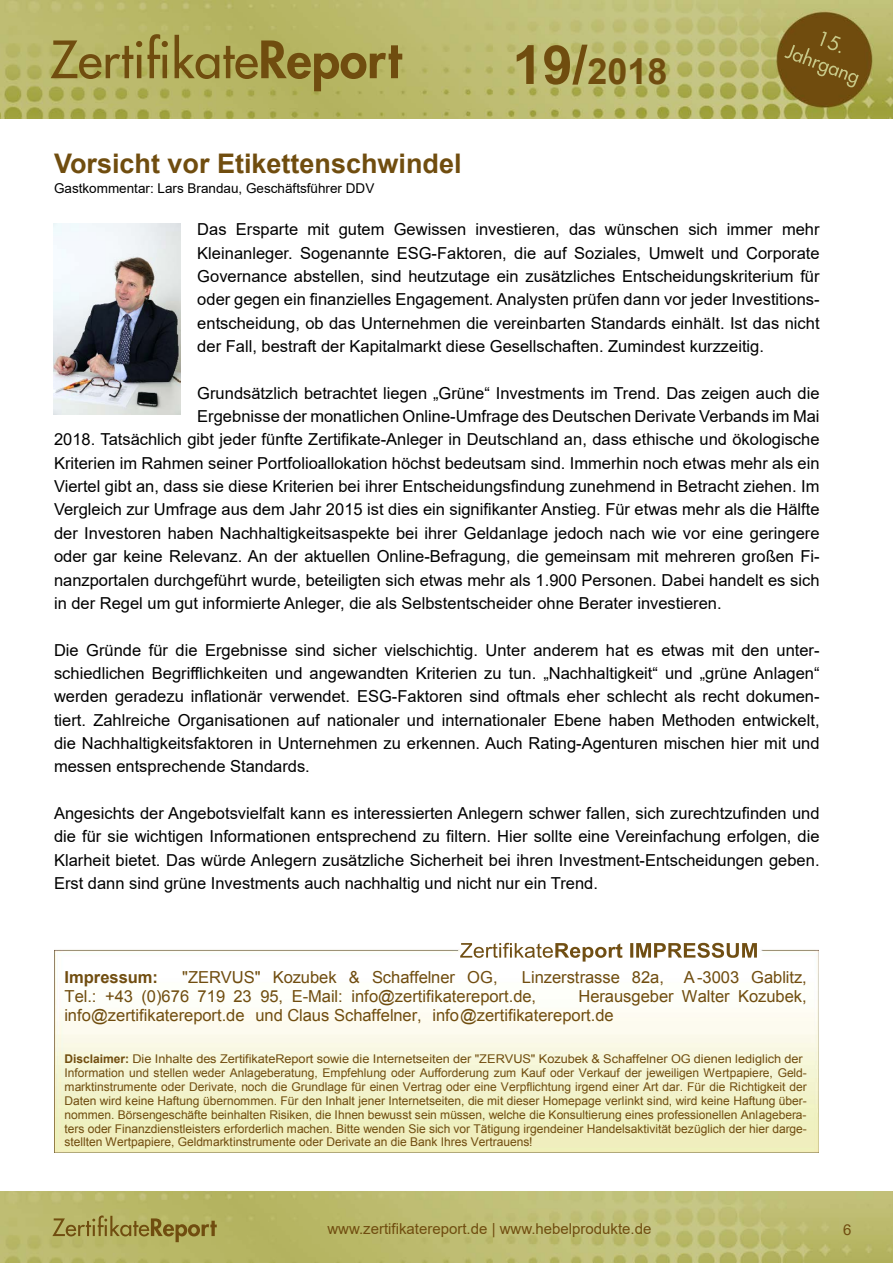
<style>
.page{position:relative;width:893px;height:1263px;background:#fff}
.page>*{position:absolute;margin:0;border:0;box-sizing:border-box;transform-origin:0 0}
.t1{font:700 36px "Arial";color:#704d0f}
.t2{font:700 27px "Arial";color:#704d0f}
.t3{font:16.5px/23.4px "Arial";color:#000;text-align:justify}
.t4{font:16.5px/19px "Arial";color:#704d0f}
.t5{font:700 16.5px "Arial";color:#704d0f}
.t6{font:15px "Arial";color:#704d0f}
.t7{font:13.5px "Arial";color:#000}
.t8{font:12px/13.8px "Arial";letter-spacing:-.005em;color:#704d0f;scale:1.06 1}
.s1{font-size:54px}
.s2{font-weight:700}
</style>
<div class="page">
<img style="left:0;top:1192px;width:893px;height:71px">
<img style="left:0;top:0;width:893px;height:119px">
<img style="left:53px;top:223px;width:127px;height:192px">
<img style="left:54px;top:942px;width:765px;height:210px">
<img style="left:503px;top:943px;width:254px;height:15px">
<h1 class="t1" style="left:512px;top:46px;width:157px"><span class="s1">19/</span>2018</h1>
<h2 class="t2" style="left:54px;top:144px;width:409px">Vorsicht vor Etikettenschwindel</h2>
<p class="t7" style="left:54px;top:179px;width:322px">Gastkommentar: Lars Brandau, Geschäftsführer DDV</p>
<p class="t3" style="left:197px;top:218px;width:624px">Das Ersparte mit gutem Gewissen investieren, das wünschen sich immer mehr Kleinanleger. Sogenannte ESG-Faktoren, die auf Soziales, Umwelt und Corporate Governance abstellen, sind heutzutage ein zusätzliches Entscheidungskriterium für oder gegen ein finanzielles Engagement. Analysten prüfen dann vor jeder Investitions&shy;entscheidung, ob das Unternehmen die vereinbarten Standards einhält. Ist das nicht der Fall, bestraft der Kapitalmarkt diese Gesellschaften. Zumindest kurzzeitig.</p>
<p class="t3" style="left:197px;top:381px;width:624px">Grundsätzlich betrachtet liegen „Grüne“ Investments im Trend. Das zeigen auch die</p>
<p class="t3" style="left:197px;top:404px;width:624px">Ergebnisse der monatlichen Online-Umfrage des Deutschen Derivate Verbands im Mai</p>
<p class="t3" style="left:54px;top:428px;width:767px">2018. Tatsächlich gibt jeder fünfte Zertifikate-Anleger in Deutschland an, dass ethische und ökologische</p>
<p class="t3" style="left:54px;top:451px;width:767px">Kriterien im Rahmen seiner Portfolioallokation höchst bedeutsam sind. Immerhin noch etwas mehr als ein</p>
<p class="t3" style="left:54px;top:474px;width:767px">Viertel gibt an, dass sie diese Kriterien bei ihrer Entscheidungsfindung zunehmend in Betracht ziehen. Im</p>
<p class="t3" style="left:54px;top:498px;width:767px">Vergleich zur Umfrage aus dem Jahr 2015 ist dies ein signifikanter Anstieg. Für etwas mehr als die Hälfte</p>
<p class="t3" style="left:54px;top:521px;width:767px">der Investoren haben Nachhaltigkeitsaspekte bei ihrer Geldanlage jedoch nach wie vor eine geringere</p>
<p class="t3" style="left:54px;top:544px;width:767px">oder gar keine Relevanz. An der aktuellen Online-Befragung, die gemeinsam mit mehreren großen Fi-</p>
<p class="t3" style="left:54px;top:568px;width:767px">nanzportalen durchgeführt wurde, beteiligten sich etwas mehr als 1.900 Personen. Dabei handelt es sich</p>
<p class="t3" style="left:54px;top:591px;width:669px">in der Regel um gut informierte Anleger, die als Selbstentscheider ohne Berater investieren.</p>
<p class="t3" style="left:54px;top:638px;width:767px">Die Gründe für die Ergebnisse sind sicher vielschichtig. Unter anderem hat es etwas mit den unter&shy;schiedlichen Begrifflichkeiten und angewandten Kriterien zu tun. „Nachhaltigkeit“ und „grüne Anlagen“ werden geradezu inflationär verwendet. ESG-Faktoren sind oftmals eher schlecht als recht dokumen&shy;tiert. Zahlreiche Organisationen auf nationaler und internationaler Ebene haben Methoden entwickelt, die Nachhaltigkeitsfaktoren in Unternehmen zu erkennen. Auch Rating-Agenturen mischen hier mit und messen entsprechende Standards.</p>
<p class="t3" style="left:54px;top:801px;width:767px">Angesichts der Angebotsvielfalt kann es interessierten Anlegern schwer fallen, sich zurechtzufinden und die für sie wichtigen Informationen entsprechend zu filtern. Hier sollte eine Vereinfachung erfolgen, die Klarheit bietet. Das würde Anlegern zusätzliche Sicherheit bei ihren Investment-Entscheidungen geben.<br>Erst dann sind grüne Investments auch nachhaltig und nicht nur ein Trend.</p>
<p class="t5" style="left:64px;top:966px;width:95px">Impressum:</p>
<p class="t4" style="left:182px;top:968px;width:317px">"ZERVUS" Kozubek &amp; Schaffelner OG,</p>
<p class="t4" style="left:64px;top:968px;width:744px;text-indent:457px">Linzerstrasse 82a, A-3003 Gablitz,<br>Tel.: +43 (0)676 719 23 95, E-Mail: info@zertifikatereport.de,</p>
<p class="t4" style="left:64px;top:987px;width:744px;text-indent:514px">Herausgeber Walter Kozubek, info@zertifikatereport.de und Claus Schaffelner, info@zertifikatereport.de</p>
<p class="t8" style="left:64px;top:1052px;width:702px"><span class="s2">Disclaimer:</span> Die Inhalte des ZertifikateReport sowie die Internetseiten der "ZERVUS" Kozubek &amp; Schaffelner OG dienen lediglich der Information und stellen weder Anlageberatung, Empfehlung oder Aufforderung zum Kauf oder Verkauf der jeweiligen Wertpapiere, Geld&shy;marktinstrumente oder Derivate, noch die Grundlage für einen Vertrag oder eine Verpflichtung irgend einer Art dar. Für die Richtigkeit der Daten wird keine Haftung übernommen. Für den Inhalt jener Internetseiten, die mit dieser Homepage verlinkt sind, wird keine Haftung über&shy;nommen. Börsengeschäfte beinhalten Risiken, die Ihnen bewusst sein müssen, welche die Konsultierung eines professionellen Anlagebera&shy;ters oder Finanzdienstleisters erforderlich machen. Bitte wenden Sie sich vor Tätigung irgendeiner Handelsaktivität bezüglich der hier darge&shy;stellten Wertpapiere, Geldmarktinstrumente oder Derivate an die Bank Ihres Vertrauens!</p>
<p class="t6" style="left:327px;top:1218px;width:326px">www.zertifikatereport.de | www.hebelprodukte.de</p>
<p class="t6" style="left:843px;top:1219px;width:10px">6</p>
</div>
